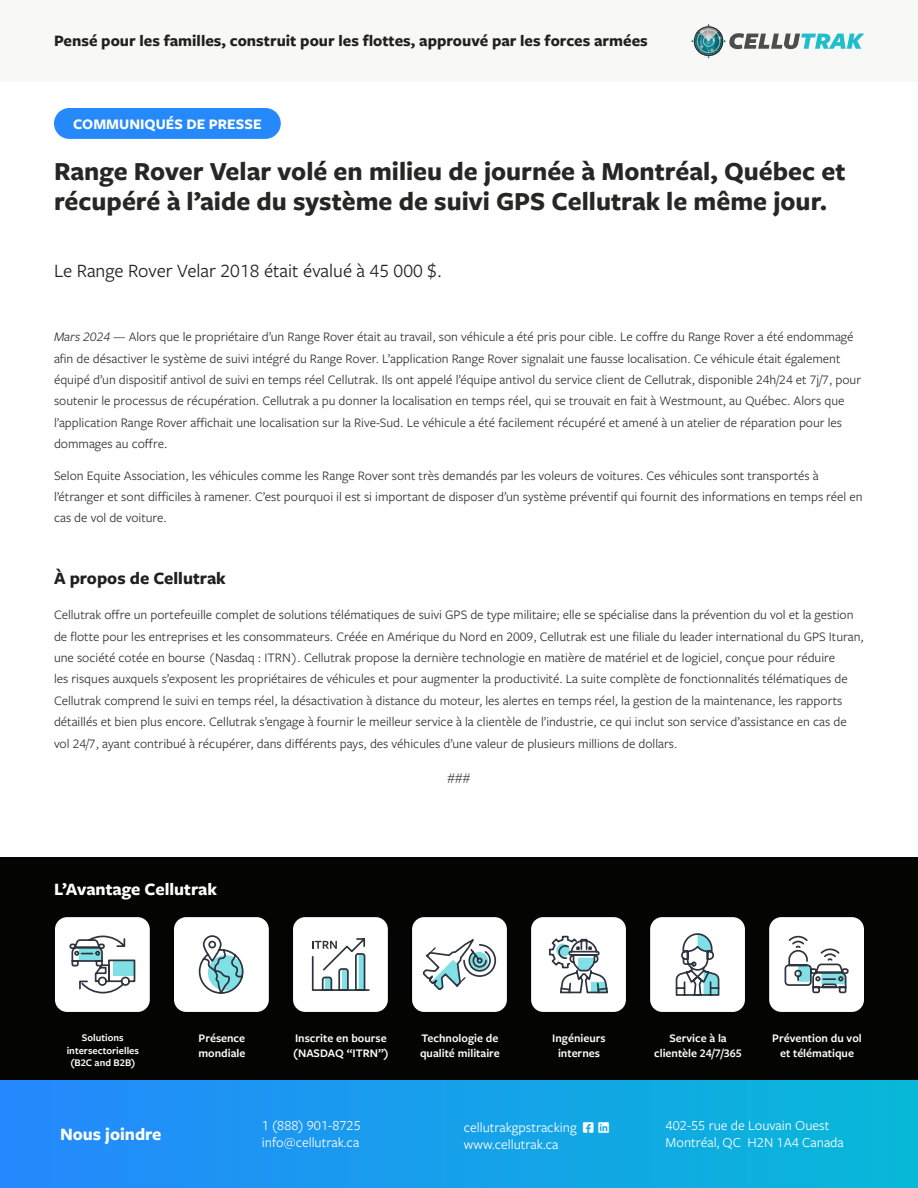
<style>
.page{position:relative;width:918px;height:1188px;background:#fff}
.page>*{position:absolute;margin:0;border:0;box-sizing:border-box;transform-origin:0 0}
.t1{font:700 27px/30px "Freight Sans Pro";color:#262725}
.Body_Text{font:19.5px "Freight Sans Pro";color:#231f20}
.Body_Text-2{font:700 18px "Freight Sans Pro";color:#fff}
.Body_Text-3{font:700 18px "Freight Sans Pro";color:#231f20}
.t2{font:700 16.5px "Freight Sans Pro";color:#231f20}
.t3{font:700 15.15px "Freight Sans Pro";color:#fff}
.t4{font:14.25px "Freight Sans Pro";color:#fff}
.Body_Text-4{font:13.5px/21.3px "Freight Sans Pro";color:#333}
.Body_Text-5{font:600 12px "Freight Sans Pro";color:#fff}
.Body_Text-6{font:600 10.5px "Freight Sans Pro";color:#fff}
.s1{font-style:italic}
</style>
<div class="page">
<div style="left:0;top:0;width:918px;height:82px;background:#f8f8f7"></div>
<svg style="left:691px;top:24px;width:173px;height:35px"></svg>
<div style="left:54px;top:108px;width:227px;height:31px;background:#2589fb;border-radius:15px"></div>
<div style="left:0;top:1080px;width:918px;height:108px;background:linear-gradient(to right,#2588fd,#07b9d7)"></div>
<div style="left:0;top:857px;width:918px;height:223px;background:#040503"></div>
<div style="left:55px;top:917px;width:95px;height:95px;background:#fff;border-radius:12px"></div>
<svg style="left:69px;top:935px;width:67px;height:59px"></svg>
<div style="left:174px;top:917px;width:95px;height:95px;background:#fff;border-radius:12px"></div>
<svg style="left:198px;top:917px;width:46px;height:77px"></svg>
<div style="left:293px;top:917px;width:95px;height:95px;background:#fff;border-radius:12px"></div>
<svg style="left:311px;top:938px;width:59px;height:53px"></svg>
<div style="left:412px;top:917px;width:95px;height:95px;background:#fff;border-radius:12px"></div>
<svg style="left:422px;top:939px;width:75px;height:51px"></svg>
<div style="left:650px;top:917px;width:95px;height:95px;background:#fff;border-radius:12px"></div>
<svg style="left:675px;top:933px;width:45px;height:63px"></svg>
<div style="left:769px;top:917px;width:95px;height:95px;background:#fff;border-radius:12px"></div>
<svg style="left:784px;top:935px;width:65px;height:59px"></svg>
<div style="left:531px;top:917px;width:95px;height:95px;background:#fff;border-radius:12px"></div>
<svg style="left:548px;top:935px;width:60px;height:59px"></svg>
<svg style="left:583px;top:1122px;width:26px;height:10px"></svg>
<p class="t2" style="left:54px;top:29px;width:595px">Pensé pour les familles, construit pour les flottes, approuvé par les forces armées</p>
<p class="t3" style="left:73px;top:113px;width:190px">COMMUNIQUÉS DE PRESSE</p>
<p class="t1" style="left:54px;top:156px;width:793px">Range Rover Velar volé en milieu de journée à Montréal, Québec et récupéré à l’aide du système de suivi GPS Cellutrak le même jour.</p>
<p class="Body_Text" style="left:54px;top:257px;width:389px">Le Range Rover Velar 2018 était évalué à 45 000 $.</p>
<p class="Body_Text-4" style="left:54px;top:326px;width:809px"><span class="s1">Mars 2024</span> — Alors que le propriétaire d’un Range Rover était au travail, son véhicule a été pris pour cible. Le coffre du Range Rover a été endommagé afin de désactiver le système de suivi intégré du Range Rover. L’application Range Rover signalait une fausse localisation. Ce véhicule était également équipé d’un dispositif antivol de suivi en temps réel Cellutrak. Ils ont appelé l’équipe antivol du service client de Cellutrak, disponible 24h/24 et 7j/7, pour soutenir le processus de récupération. Cellutrak a pu donner la localisation en temps réel, qui se trouvait en fait à Westmount, au Québec. Alors que l’application Range Rover affichait une localisation sur la Rive-Sud. Le véhicule a été facilement récupéré et amené à un atelier de réparation pour les dommages au coffre.</p>
<p class="Body_Text-4" style="left:54px;top:464px;width:810px">Selon Equite Association, les véhicules comme les Range Rover sont très demandés par les voleurs de voitures. Ces véhicules sont transportés à l’étranger et sont difficiles à ramener. C’est pourquoi il est si important de disposer d’un système préventif qui fournit des informations en temps réel en cas de vol de voiture.</p>
<p class="Body_Text-3" style="left:54px;top:566px;width:173px">À propos de Cellutrak</p>
<p class="Body_Text-4" style="left:54px;top:604px;width:811px">Cellutrak offre un portefeuille complet de solutions télématiques de suivi GPS de type militaire; elle se spécialise dans la prévention du vol et la gestion de flotte pour les entreprises et les consommateurs. Créée en Amérique du Nord en 2009, Cellutrak est une filiale du leader international du GPS Ituran, une société cotée en bourse (Nasdaq : ITRN). Cellutrak propose la dernière technologie en matière de matériel et de logiciel, conçue pour réduire<br>les risques auxquels s’exposent les propriétaires de véhicules et pour augmenter la productivité. La suite complète de fonctionnalités télématiques de Cellutrak comprend le suivi en temps réel, la désactivation à distance du moteur, les alertes en temps réel, la gestion de la maintenance, les rapports détaillés et bien plus encore. Cellutrak s’engage à fournir le meilleur service à la clientèle de l’industrie, ce qui inclut son service d’assistance en cas de vol 24/7, ayant contribué à récupérer, dans différents pays, des véhicules d’une valeur de plusieurs millions de dollars.</p>
<p class="Body_Text-4" style="left:448px;top:766px;width:24px">###</p>
<p class="Body_Text-2" style="left:54px;top:877px;width:164px">L’Avantage Cellutrak</p>
<p class="Body_Text-6" style="left:82px;top:1031px;width:43px">Solutions</p>
<p class="Body_Text-6" style="left:67px;top:1043px;width:74px">intersectorielles</p>
<p class="Body_Text-6" style="left:70px;top:1056px;width:66px">(B2C and B2B)</p>
<p class="Body_Text-2" style="left:60px;top:1122px;width:103px">Nous joindre</p>
<p class="Body_Text-5" style="left:199px;top:1030px;width:48px">Présence</p>
<p class="Body_Text-5" style="left:198px;top:1045px;width:49px">mondiale</p>
<p class="Body_Text-5" style="left:295px;top:1030px;width:93px">Inscrite en bourse</p>
<p class="Body_Text-5" style="left:293px;top:1045px;width:97px">(NASDAQ “ITRN”)</p>
<p class="t4" style="left:262px;top:1116px;width:101px">1 (888) 901-8725</p>
<p class="t4" style="left:262px;top:1133px;width:99px">info@cellutrak.ca</p>
<p class="Body_Text-5" style="left:422px;top:1030px;width:78px">Technologie de</p>
<p class="Body_Text-5" style="left:420px;top:1045px;width:81px">qualité militaire</p>
<p class="Body_Text-5" style="left:552px;top:1030px;width:55px">Ingénieurs</p>
<p class="Body_Text-5" style="left:558px;top:1045px;width:43px">internes</p>
<p class="t4" style="left:464px;top:1118px;width:115px">cellutrakgpstracking</p>
<p class="t4" style="left:464px;top:1135px;width:96px">www.cellutrak.ca</p>
<p class="Body_Text-5" style="left:669px;top:1030px;width:59px">Service à la</p>
<p class="Body_Text-5" style="left:654px;top:1045px;width:89px">clientèle 24/7/365</p>
<p class="Body_Text-5" style="left:772px;top:1030px;width:91px">Prévention du vol</p>
<p class="Body_Text-5" style="left:780px;top:1045px;width:75px">et télématique</p>
<p class="t4" style="left:666px;top:1116px;width:165px">402-55 rue de Louvain Ouest</p>
<p class="t4" style="left:666px;top:1133px;width:180px">Montréal, QC H2N 1A4 Canada</p>
</div>
